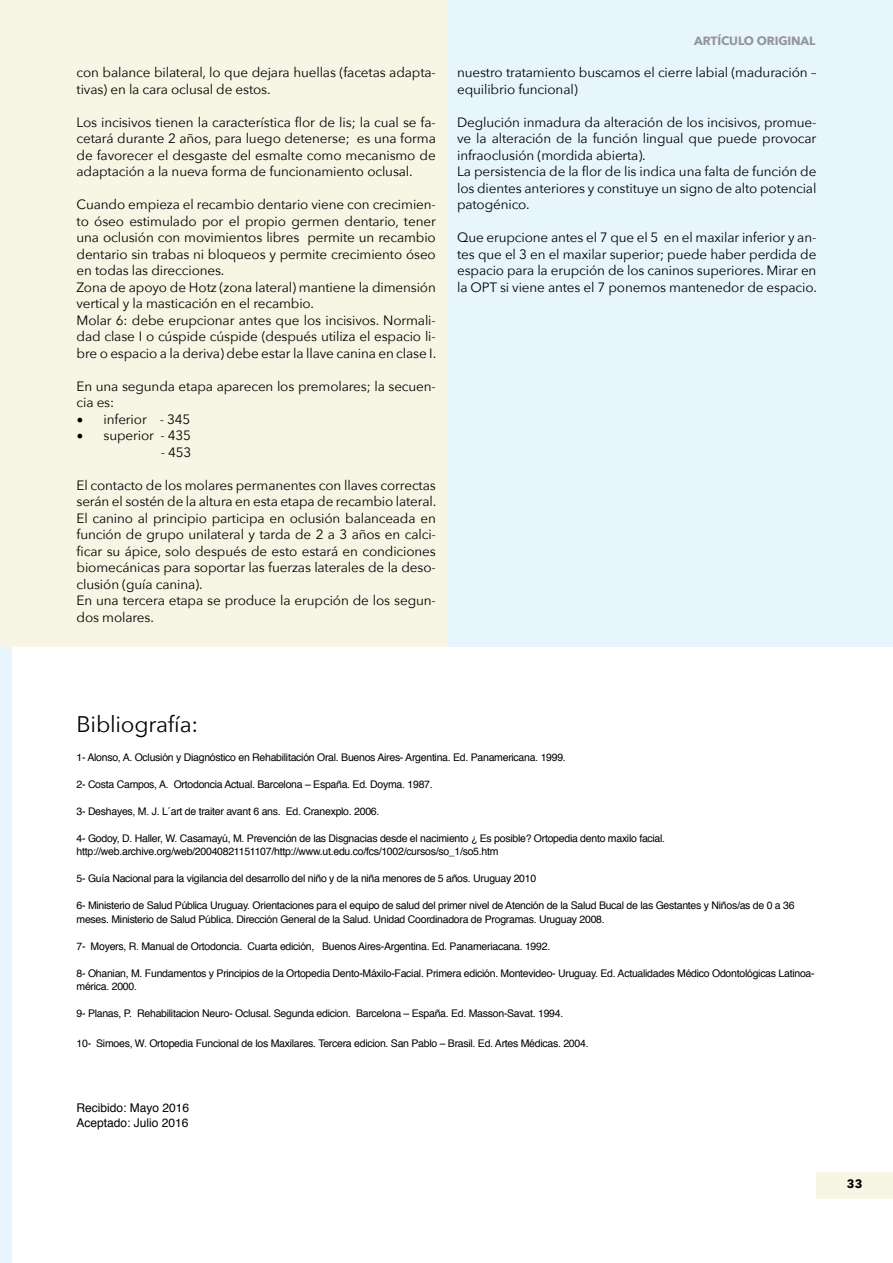
<style>
.page{position:relative;width:893px;height:1263px;background:#fff}
.page>*{position:absolute;margin:0;border:0;box-sizing:border-box;transform-origin:0 0}
.t1{font:22.5px "Avenir Next";letter-spacing:-.01em;color:#000}
.t2{font:13.5px/16.5px "Avenir Next";letter-spacing:-.01em;color:#000}
.t3{font:12px/15px "Helvetica";color:#000}
.t4{font:700 12px "Avenir Next";letter-spacing:-.01em;color:#939598}
.t5{font:700 12px "Avenir Next";color:#000}
.t6{font:10.5px/13.5px "Helvetica";letter-spacing:-.025em;color:#000}
.s1{font-family:"Minion Pro";font-size:18px}
</style>
<div class="page">
<div style="left:816px;top:1172px;width:77px;height:27px;background:#f7f5e4"></div>
<div style="left:0;top:0;width:12px;height:1263px;background:#e7f6fd"></div>
<div style="left:446px;top:0;width:447px;height:646px;background:#e7f6fd"></div>
<div style="left:0;top:0;width:446px;height:646px;background:#f7f5e4"></div>
<p class="t2" style="left:77px;top:64px;width:361px">con balance bilateral, lo que dejara huellas (facetas adapta&shy;tivas) en la cara oclusal de estos.</p>
<p class="t2" style="left:77px;top:113px;width:361px;text-align:justify">Los incisivos tienen la característica flor de lis; la cual se fa&shy;cetará durante 2 años, para luego detenerse; es una forma de favorecer el desgaste del esmalte como mecanismo de adaptación a la nueva forma de funcionamiento oclusal.</p>
<p class="t2" style="left:77px;top:196px;width:361px">Cuando empieza el recambio dentario viene con crecimien&shy;to óseo estimulado por el propio germen dentario, tener una oclusión con movimientos libres permite un recambio dentario sin trabas ni bloqueos y permite crecimiento óseo en todas las direcciones.<br>Zona de apoyo de Hotz (zona lateral) mantiene la dimensión vertical y la masticación en el recambio.<br>Molar 6: debe erupcionar antes que los incisivos. Normali&shy;dad clase I o cúspide cúspide (después utiliza el espacio li&shy;bre o espacio a la deriva) debe estar la llave canina en clase I.</p>
<p class="t2" style="left:77px;top:377px;width:361px">En una segunda etapa aparecen los premolares; la secuen&shy;cia es:</p>
<p class="t2" style="left:77px;top:410px;width:115px"><span class="s1">•</span> inferior - 345</p>
<p class="t2" style="left:77px;top:427px;width:116px"><span class="s1">•</span> superior - 435</p>
<p class="t2" style="left:161px;top:443px;width:32px">- 453</p>
<p class="t2" style="left:77px;top:476px;width:361px">El contacto de los molares permanentes con llaves correctas serán el sostén de la altura en esta etapa de recambio lateral.<br>El canino al principio participa en oclusión balanceada en función de grupo unilateral y tarda de 2 a 3 años en calci&shy;ficar su ápice, solo después de esto estará en condiciones biomecánicas para soportar las fuerzas laterales de la deso&shy;clusión (guía canina).<br>En una tercera etapa se produce la erupción de los segun&shy;dos molares.</p>
<p class="t4" style="left:694px;top:30px;width:123px">ARTÍCULO ORIGINAL</p>
<p class="t2" style="left:457px;top:64px;width:361px">nuestro tratamiento buscamos el cierre labial (maduración – equilibrio funcional)</p>
<p class="t2" style="left:457px;top:113px;width:361px">Deglución inmadura da alteración de los incisivos, promue&shy;ve la alteración de la función lingual que puede provocar infraoclusión (mordida abierta).<br>La persistencia de la flor de lis indica una falta de función de los dientes anteriores y constituye un signo de alto potencial patogénico.</p>
<p class="t2" style="left:457px;top:229px;width:361px;text-align:justify">Que erupcione antes el 7 que el 5 en el maxilar inferior y an&shy;tes que el 3 en el maxilar superior; puede haber perdida de espacio para la erupción de los caninos superiores. Mirar en la OPT si viene antes el 7 ponemos mantenedor de espacio.</p>
<h1 class="t1" style="left:77px;top:705px;width:123px">Bibliografía:</h1>
<p class="t6" style="left:77px;top:750px;width:491px">1- Alonso, A. Oclusión y Diagnóstico en Rehabilitación Oral. Buenos Aires- Argentina. Ed. Panamericana. 1999.</p>
<p class="t6" style="left:77px;top:777px;width:358px">2- Costa Campos, A. Ortodoncia Actual. Barcelona – España. Ed. Doyma. 1987.</p>
<p class="t6" style="left:77px;top:804px;width:304px">3- Deshayes, M. J. L´art de traiter avant 6 ans. Ed. Cranexplo. 2006.</p>
<p class="t6" style="left:77px;top:831px;width:590px">4- Godoy, D. Haller, W. Casamayú, M. Prevención de las Disgnacias desde el nacimiento ¿ Es posible? Ortopedia dento maxilo facial. http://web.archive.org/web/20040821151107/http://www.ut.edu.co/fcs/1002/cursos/so_1/so5.htm</p>
<p class="t6" style="left:77px;top:872px;width:461px">5- Guía Nacional para la vigilancia del desarrollo del niño y de la niña menores de 5 años. Uruguay 2010</p>
<p class="t6" style="left:77px;top:899px;width:719px">6- Ministerio de Salud Pública Uruguay. Orientaciones para el equipo de salud del primer nivel de Atención de la Salud Bucal de las Gestantes y Niños/as de 0 a 36 meses. Ministerio de Salud Pública. Dirección General de la Salud. Unidad Coordinadora de Programas. Uruguay 2008.</p>
<p class="t6" style="left:77px;top:939px;width:475px">7- Moyers, R. Manual de Ortodoncia. Cuarta edición, Buenos Aires-Argentina. Ed. Panameriacana. 1992.</p>
<p class="t6" style="left:77px;top:966px;width:740px">8- Ohanian, M. Fundamentos y Principios de la Ortopedia Dento-Máxilo-Facial. Primera edición. Montevideo- Uruguay. Ed. Actualidades Médico Odontológicas Latinoa&shy;mérica. 2000.</p>
<p class="t6" style="left:77px;top:1007px;width:488px">9- Planas, P. Rehabilitacion Neuro- Oclusal. Segunda edicion. Barcelona – España. Ed. Masson-Savat. 1994.</p>
<p class="t6" style="left:77px;top:1037px;width:514px">10- Simoes, W. Ortopedia Funcional de los Maxilares. Tercera edicion. San Pablo – Brasil. Ed. Artes Médicas. 2004.</p>
<p class="t3" style="left:77px;top:1100px;width:114px">Recibido: Mayo 2016<br>Aceptado: Julio 2016</p>
<p class="t5" style="left:847px;top:1173px;width:17px">33</p>
</div>
